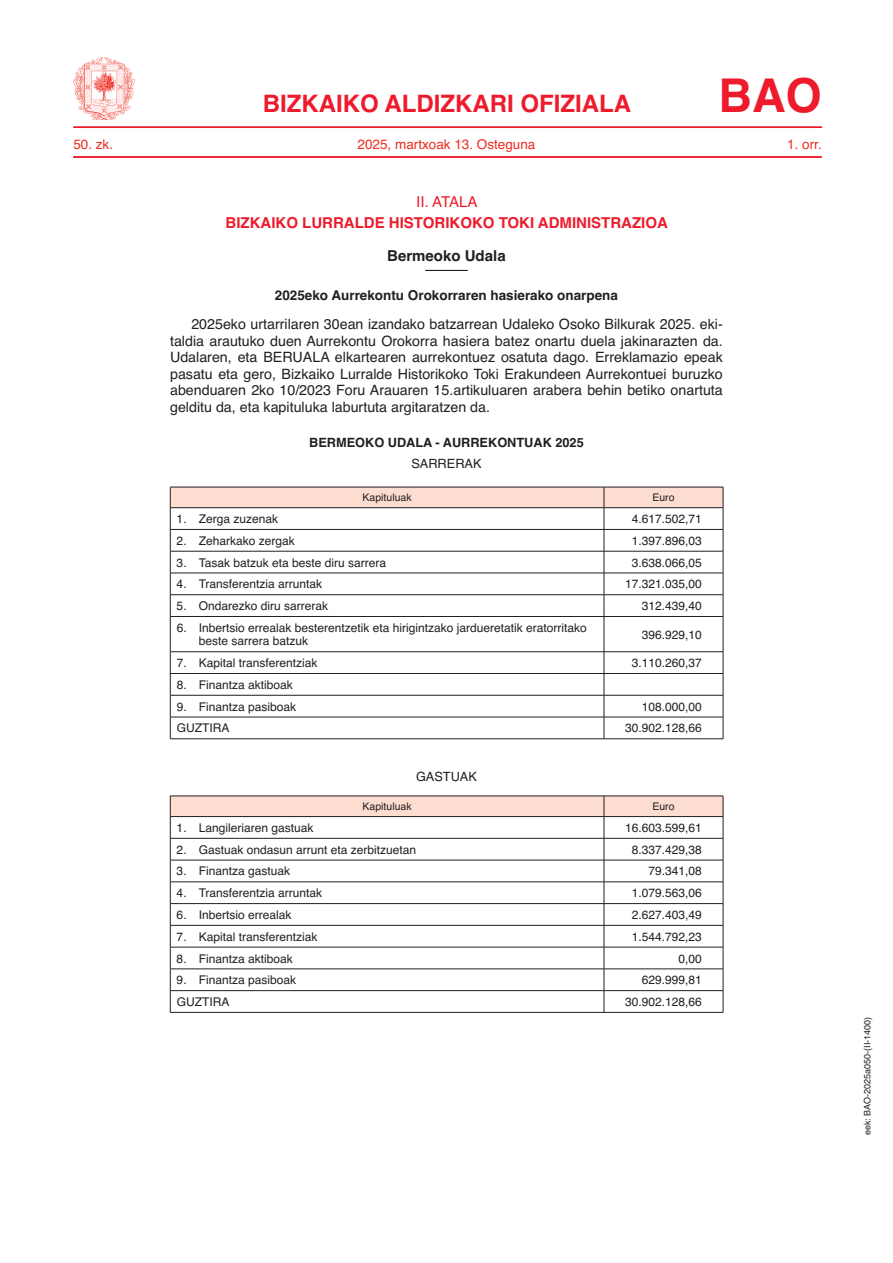
<style>
.page{position:relative;width:893px;height:1263px;background:#fff}
.page>*{position:absolute;margin:0;border:0;box-sizing:border-box;transform-origin:0 0}
.t1{font:700 46.5px "Helvetica";color:#ee1b2c}
.t2{font:700 24px "Helvetica";color:#ee1b2c}
.t3{font:700 15px "Helvetica";color:#ee1b2c}
.t4{font:700 15px "Helvetica";color:#231f20}
.t5{font:15px "Helvetica";color:#ee1b2c}
.t6{font:14.25px/16.5px "Helvetica";color:#231f20;text-align:justify}
.t7{font:700 13.5px "Helvetica";color:#231f20}
.t8{font:13.5px "Helvetica";color:#ee2e22}
.t9{font:700 12.75px "Helvetica";color:#231f20}
.t10{font:12.75px "Helvetica";color:#231f20}
.t11{font:12px/13.5px "Helvetica";color:#231f20}
.t12{font:10.5px "Helvetica";color:#231f20}
.t13{font:9px "Helvetica";color:#231f20}
</style>
<div class="page">
<hr style="left:73px;top:126px;width:749px;height:2px;background:#ee1b2c">
<hr style="left:73px;top:156px;width:749px;height:2px;background:#ee1b2c">
<img style="left:74px;top:58px;width:61px;height:61px">
<hr style="left:425px;top:270px;width:43px;height:1px;background:#231f20">
<hr style="left:170px;top:616px;width:434px;height:1px;background:#231f20">
<hr style="left:604px;top:616px;width:119px;height:1px;background:#231f20">
<hr style="left:604px;top:617px;width:1px;height:34px;background:#231f20">
<hr style="left:170px;top:651px;width:434px;height:1px;background:#231f20">
<hr style="left:604px;top:651px;width:119px;height:1px;background:#231f20">
<hr style="left:170px;top:673px;width:434px;height:1px;background:#231f20">
<hr style="left:604px;top:673px;width:119px;height:1px;background:#231f20">
<hr style="left:170px;top:695px;width:434px;height:1px;background:#231f20">
<hr style="left:604px;top:695px;width:119px;height:1px;background:#231f20">
<hr style="left:170px;top:717px;width:434px;height:1px;background:#231f20">
<hr style="left:604px;top:717px;width:119px;height:1px;background:#231f20">
<svg style="left:604px;top:652px;width:1px;height:86px"></svg>
<hr style="left:170px;top:617px;width:1px;height:34px;background:#231f20">
<hr style="left:723px;top:617px;width:1px;height:34px;background:#231f20">
<svg style="left:170px;top:652px;width:1px;height:86px"></svg>
<svg style="left:723px;top:652px;width:1px;height:86px"></svg>
<hr style="left:170px;top:738px;width:434px;height:1px;background:#231f20">
<hr style="left:604px;top:738px;width:119px;height:1px;background:#231f20">
<svg style="left:170px;top:487px;width:554px;height:129px"></svg>
<hr style="left:170px;top:507px;width:434px;height:1px;background:#231f20">
<hr style="left:604px;top:507px;width:119px;height:1px;background:#231f20">
<hr style="left:170px;top:1012px;width:434px;height:1px;background:#231f20">
<hr style="left:604px;top:1012px;width:119px;height:1px;background:#231f20">
<svg style="left:170px;top:796px;width:554px;height:216px"></svg>
<h2 class="t2" style="left:263px;top:84px;width:370px">BIZKAIKO ALDIZKARI OFIZIALA</h2>
<h1 class="t1" style="left:718px;top:58px;width:105px">BAO</h1>
<p class="t8" style="left:73px;top:134px;width:41px">50. zk.</p>
<p class="t8" style="left:358px;top:134px;width:179px">2025, martxoak 13. Osteguna</p>
<p class="t8" style="left:787px;top:134px;width:36px">1. orr.</p>
<p class="t5" style="left:416px;top:190px;width:63px">II. ATALA</p>
<p class="t3" style="left:226px;top:210px;width:444px">BIZKAIKO LURRALDE HISTORIKOKO TOKI ADMINISTRAZIOA</p>
<p class="t4" style="left:387px;top:244px;width:120px">Bermeoko Udala</p>
<p class="t7" style="left:275px;top:285px;width:345px">2025eko Aurrekontu Orokorraren hasierako onarpena</p>
<p class="t6" style="left:170px;top:317px;width:554px;text-indent:21px">2025eko urtarrilaren 30ean izandako batzarrean Udaleko Osoko Bilkurak 2025. eki&shy;taldia arautuko duen Aurrekontu Orokorra hasiera batez onartu duela jakinarazten da.<br>Udalaren, eta BERUALA elkartearen aurrekontuez osatuta dago. Erreklamazio epeak pasatu eta gero, Bizkaiko Lurralde Historikoko Toki Erakundeen Aurrekontuei buruzko abenduaren 2ko 10/2023 Foru Arauaren 15.artikuluaren arabera behin betiko onartuta gelditu da, eta kapituluka laburtuta argitaratzen da.</p>
<p class="t9" style="left:309px;top:433px;width:276px">BERMEOKO UDALA - AURREKONTUAK 2025</p>
<p class="t10" style="left:411px;top:454px;width:72px">SARRERAK</p>
<p class="t12" style="left:363px;top:489px;width:51px">Kapituluak</p>
<p class="t12" style="left:652px;top:489px;width:24px">Euro</p>
<p class="t11" style="left:177px;top:512px;width:103px">1. Zerga zuzenak</p>
<p class="t11" style="left:632px;top:512px;width:72px">4.617.502,71</p>
<p class="t11" style="left:177px;top:534px;width:120px">2. Zeharkako zergak</p>
<p class="t11" style="left:632px;top:534px;width:72px">1.397.896,03</p>
<p class="t11" style="left:177px;top:556px;width:211px">3. Tasak batzuk eta beste diru sarrera</p>
<p class="t11" style="left:632px;top:556px;width:72px">3.638.066,05</p>
<p class="t11" style="left:177px;top:578px;width:147px">4. Transferentzia arruntak</p>
<p class="t11" style="left:625px;top:578px;width:78px">17.321.035,00</p>
<p class="t11" style="left:177px;top:599px;width:153px">5. Ondarezko diru sarrerak</p>
<p class="t11" style="left:642px;top:599px;width:62px">312.439,40</p>
<p class="t11" style="left:199px;top:621px;width:390px;text-indent:-22px">6. Inbertsio errealak besterentzetik eta hirigintzako jardueretatik eratorritako beste sarrera batzuk</p>
<p class="t11" style="left:642px;top:628px;width:62px">396.929,10</p>
<p class="t11" style="left:177px;top:656px;width:142px">7. Kapital transferentziak</p>
<p class="t11" style="left:632px;top:656px;width:72px">3.110.260,37</p>
<p class="t11" style="left:177px;top:678px;width:118px">8. Finantza aktiboak</p>
<p class="t11" style="left:177px;top:700px;width:121px">9. Finantza pasiboak</p>
<p class="t11" style="left:642px;top:700px;width:62px">108.000,00</p>
<p class="t11" style="left:177px;top:722px;width:54px">GUZTIRA</p>
<p class="t11" style="left:625px;top:722px;width:78px">30.902.128,66</p>
<p class="t10" style="left:416px;top:767px;width:62px">GASTUAK</p>
<p class="t12" style="left:363px;top:798px;width:51px">Kapituluak</p>
<p class="t12" style="left:652px;top:798px;width:24px">Euro</p>
<p class="t11" style="left:177px;top:821px;width:138px">1. Langileriaren gastuak</p>
<p class="t11" style="left:625px;top:821px;width:78px">16.603.599,61</p>
<p class="t11" style="left:177px;top:843px;width:241px">2. Gastuak ondasun arrunt eta zerbitzuetan</p>
<p class="t11" style="left:632px;top:843px;width:72px">8.337.429,38</p>
<p class="t11" style="left:177px;top:865px;width:115px">3. Finantza gastuak</p>
<p class="t11" style="left:648px;top:865px;width:55px">79.341,08</p>
<p class="t11" style="left:177px;top:887px;width:147px">4. Transferentzia arruntak</p>
<p class="t11" style="left:632px;top:887px;width:72px">1.079.563,06</p>
<p class="t11" style="left:177px;top:908px;width:116px">6. Inbertsio errealak</p>
<p class="t11" style="left:632px;top:908px;width:72px">2.627.403,49</p>
<p class="t11" style="left:177px;top:930px;width:142px">7. Kapital transferentziak</p>
<p class="t11" style="left:632px;top:930px;width:72px">1.544.792,23</p>
<p class="t11" style="left:177px;top:952px;width:118px">8. Finantza aktiboak</p>
<p class="t11" style="left:679px;top:952px;width:25px">0,00</p>
<p class="t11" style="left:177px;top:974px;width:121px">9. Finantza pasiboak</p>
<p class="t11" style="left:642px;top:974px;width:62px">629.999,81</p>
<p class="t11" style="left:177px;top:995px;width:54px">GUZTIRA</p>
<p class="t11" style="left:625px;top:995px;width:78px">30.902.128,66</p>
<p class="t13" style="left:860px;top:1135px;width:120px;rotate:-90deg">eek: BAO-2025a050-(II-1400)</p>
</div>
